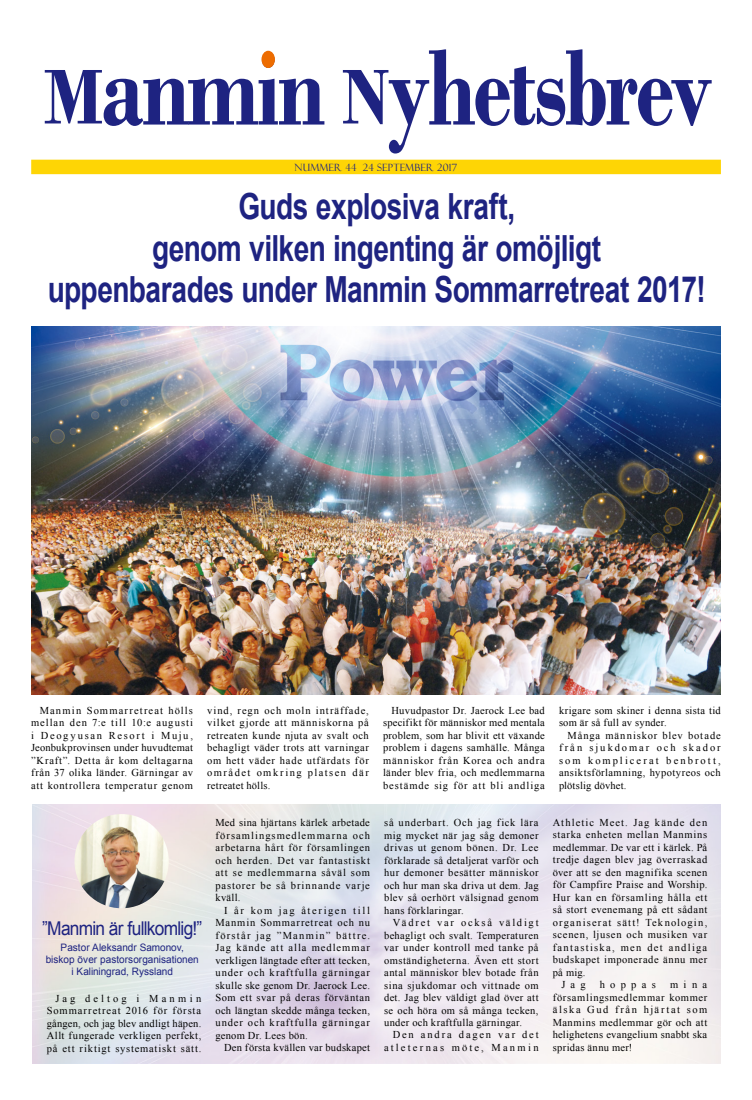
<style>
.page{position:relative;width:752px;height:1100px;background:#fff}
.page>*{position:absolute;margin:0;border:0;box-sizing:border-box;transform-origin:0 0}
.t1{font:700 113.2px "Bodoni";letter-spacing:-.03em;color:#1e2381;scale:.78 1}
.t2{font:700 36px/41.5px "Arial";letter-spacing:-.02em;color:#1e2381;text-align:center;scale:.78 1}
.t3{font:19px "Arial";letter-spacing:-.045em;color:#1e2381;scale:.91 1}
.t4{font:10.5px/12.5px "Times New Roman";letter-spacing:.05em;color:#000;text-align:justify}
.t5{font:10.5px/12.5px "Times New Roman";letter-spacing:.025em;color:#000}
.t6{font:10.5px/12.5px "Times New Roman";letter-spacing:.195em;color:#000;text-align:right}
.t7{font:10.5px "Times New Roman";letter-spacing:.02em;color:#000}
.t8{font:10.5px "Times New Roman";letter-spacing:.03em;color:#000}
.t9{font:10.5px "Times New Roman";letter-spacing:.11em;color:#000}
.t10{font:10.5px "Times New Roman";letter-spacing:.12em;color:#000}
.t11{font:10.5px "Times New Roman";letter-spacing:.1em;color:#000}
.t12{font:10.2px/12px "Arial";letter-spacing:-.005em;color:#1e2381;text-align:center}
.t13{font:10px "Felix Titling";letter-spacing:.02em;color:#1e2381}
.s1{font-size:81.7px}
</style>
<div class="page">
<div style="left:31px;top:160px;width:689px;height:14px;background:#fed505"></div>
<div style="left:261px;top:51px;width:14px;height:17px;background:#ed6c00;border-radius:50%"></div>
<img style="left:31px;top:326px;width:689px;height:369px">
<img style="left:74px;top:814px;width:95px;height:94px;border-radius:47px">
<h1 class="t1" style="left:44px;top:21px;width:859px"><span class="s1">M</span>anmin <span class="s1">N</span>yhetsbrev</h1>
<h2 class="t2" style="left:48px;top:187px;width:844px">Guds explosiva kraft,<br>genom vilken ingenting är omöjligt<br>uppenbarades under Manmin Sommarretreat 2017!</h2>
<p class="t13" style="left:294px;top:162px;width:164px">NUMMER 44 24 SEPTEMBER 2017</p>
<p class="t4" style="left:31px;top:704px;width:163px;text-indent:9px">Manmin Sommarretreat hölls mellan den 7:e till 10:e augusti i Deogyusan Resort i Muju, Jeonbukprovinsen under huvudtemat ”Kraft”. Detta år kom deltagarna från 37 olika länder. Gärningar av att kontrollera temperatur genom</p>
<p class="t4" style="left:207px;top:704px;width:163px">vind, regn och moln inträffade, vilket gjorde att människorna på retreaten kunde njuta av svalt och behagligt väder trots att varningar om hett väder hade utfärdats för området omkring platsen där retreatet hölls.</p>
<p class="t4" style="left:383px;top:704px;width:163px;text-indent:9px">Huvudpastor Dr. Jaerock Lee bad specifikt för människor med mentala problem, som har blivit ett växande problem i dagens samhälle. Många människor från Korea och andra länder blev fria, och medlemmarna bestämde sig för att bli andliga</p>
<p class="t5" style="left:558px;top:704px;width:163px">krigare som skiner i denna sista tid som är så full av synder.</p>
<p class="t4" style="left:558px;top:729px;width:163px;text-indent:9px">Många människor blev botade från sjukdomar och skador som komplicerat benbrott, ansiktsförlamning, hypotyreos och plötslig dövhet.</p>
<h3 class="t3" style="left:42px;top:916px;width:177px">”Manmin är fullkomlig!”</h3>
<p class="t12" style="left:46px;top:942px;width:154px">Pastor Aleksandr Samonov, biskop över pastorsorganisationen i Kaliningrad, Ryssland</p>
<p class="t4" style="left:47px;top:992px;width:156px;text-indent:9px">Jag deltog i Manmin Sommarretreat 2016 för första gången, och jag blev andligt häpen.<br>Allt fungerade verkligen perfekt, på ett riktigt systematiskt sätt.</p>
<p class="t4" style="left:215px;top:816px;width:156px">Med sina hjärtans kärlek arbetade församlingsmedlemmarna och arbetarna hårt för församlingen och herden. Det var fantastiskt att se medlemmarna såväl som pastorer be så brinnande varje kväll.</p>
<p class="t4" style="left:215px;top:904px;width:156px;text-indent:9px">I år kom jag återigen till Manmin Sommarretreat och nu förstår jag ”Manmin” bättre.<br>Jag kände att alla medlemmar verkligen längtade efter att tecken, under och kraftfulla gärningar skulle ske genom Dr. Jaerock Lee.<br>Som ett svar på deras förväntan och längtan skedde många tecken, under och kraftfulla gärningar genom Dr. Lees bön.</p>
<p class="t7" style="left:224px;top:1040px;width:147px">Den första kvällen var budskapet</p>
<p class="t4" style="left:384px;top:816px;width:156px">så underbart. Och jag fick lära mig mycket när jag såg demoner drivas ut genom bönen. Dr. Lee förklarade så detaljerat varför och hur demoner besätter människor och hur man ska driva ut dem. Jag blev så oerhört välsignad genom hans förklaringar.</p>
<p class="t4" style="left:384px;top:916px;width:156px;text-indent:9px">Vädret var också väldigt behagligt och svalt. Temperaturen var under kontroll med tanke på omständigheterna. Även ett stort antal människor blev botade från sina sjukdomar och vittnade om det. Jag blev väldigt glad över att se och höra om så många tecken, under och kraftfulla gärningar.</p>
<p class="t6" style="left:384px;top:1028px;width:156px">Den andra dagen var det atleternas möte, Manmin</p>
<p class="t11" style="left:552px;top:815px;width:156px">Athletic Meet. Jag kände den</p>
<p class="t4" style="left:552px;top:828px;width:156px">starka enheten mellan Manmins</p>
<p class="t5" style="left:552px;top:841px;width:156px">medlemmar. De var ett i kärlek. På</p>
<p class="t4" style="left:552px;top:853px;width:156px">tredje dagen blev jag överraskad</p>
<p class="t4" style="left:552px;top:866px;width:156px">över att se den magnifika scenen</p>
<p class="t8" style="left:552px;top:878px;width:156px">för Campfire Praise and Worship.</p>
<p class="t4" style="left:552px;top:891px;width:156px">Hur kan en församling hålla ett</p>
<p class="t4" style="left:552px;top:903px;width:156px">så stort evenemang på ett sådant</p>
<p class="t9" style="left:552px;top:915px;width:156px">organiserat sätt! Teknologin,</p>
<p class="t4" style="left:552px;top:928px;width:156px">scenen, ljusen och musiken var</p>
<p class="t10" style="left:552px;top:940px;width:156px">fantastiska, men det andliga</p>
<p class="t4" style="left:552px;top:953px;width:156px">budskapet imponerade ännu mer</p>
<p class="t4" style="left:552px;top:966px;width:34px">på mig.</p>
<p class="t4" style="left:561px;top:978px;width:26px">Jag</p>
<p class="t4" style="left:599px;top:978px;width:58px">hoppas</p>
<p class="t4" style="left:552px;top:978px;width:156px;text-indent:117px">mina församlingsmedlemmar kommer älska Gud från hjärtat som Manmins medlemmar gör och att helighetens evangelium snabbt ska spridas ännu mer!</p>
</div>
